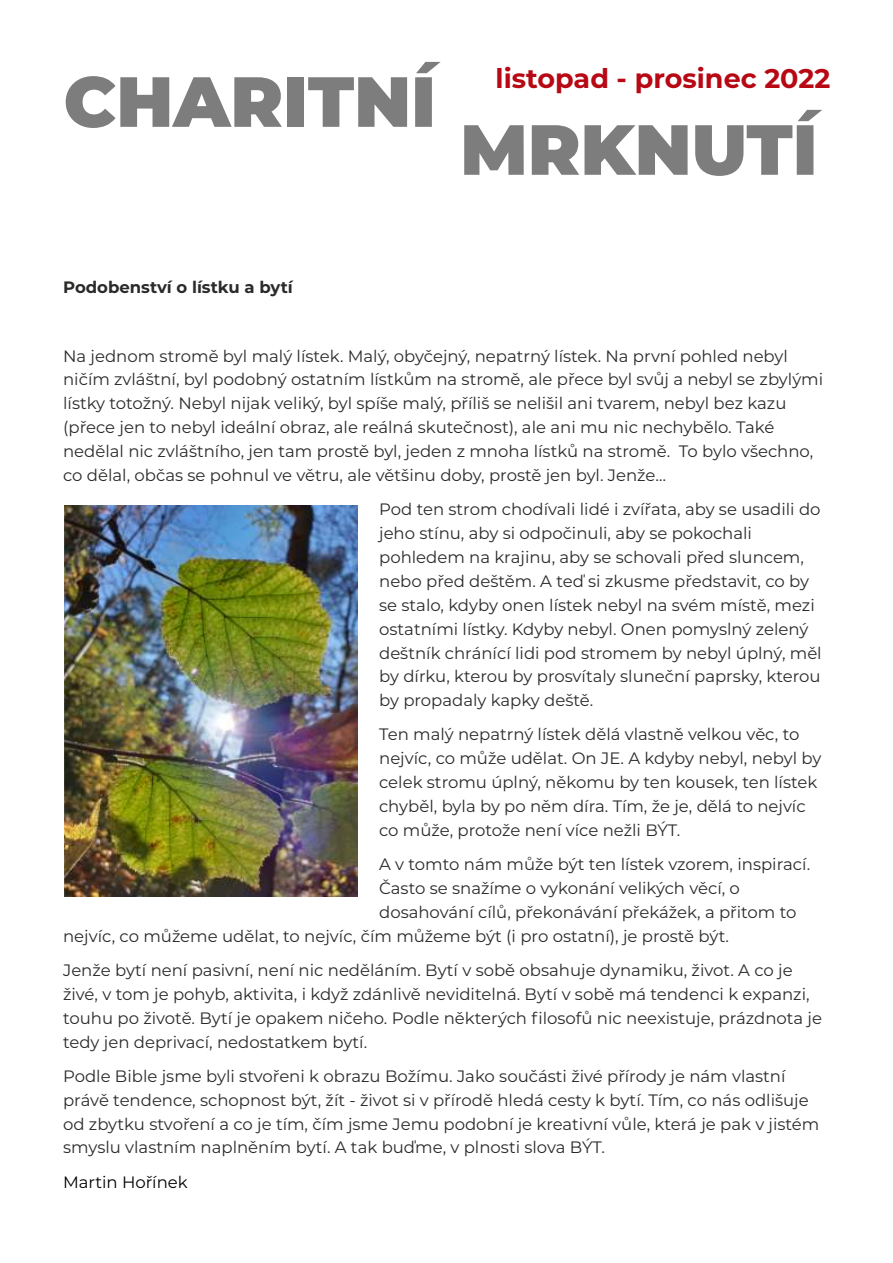
<style>
.page{position:relative;width:893px;height:1263px;background:#fff}
.page>*{position:absolute;margin:0;border:0;box-sizing:border-box;transform-origin:0 0}
.t1{font:900 70.8px "Montserrat";color:#7d7d7d}
.t2{font:700 27px "Montserrat";color:#b70814}
.t3{font:16.5px/23.9px "Montserrat";color:#2b2a29}
.t4{font:700 16.5px "Montserrat";color:#2b2a29}
.t5{font:16.5px "Montserrat";color:#000}
</style>
<div class="page">
<img style="left:64px;top:505px;width:294px;height:391px">
<h1 class="t1" style="left:64px;top:58px;width:374px">CHARITNÍ</h1>
<h2 class="t2" style="left:496px;top:61px;width:336px">listopad - prosinec 2022</h2>
<h1 class="t1" style="left:460px;top:106px;width:359px">MRKNUTÍ</h1>
<p class="t4" style="left:63px;top:277px;width:231px">Podobenství o lístku a bytí</p>
<p class="t3" style="left:63px;top:344px;width:762px">Na jednom stromě byl malý lístek. Malý, obyčejný, nepatrný lístek. Na první pohled nebyl ničím zvláštní, byl podobný ostatním lístkům na stromě, ale přece byl svůj a nebyl se zbylými lístky totožný. Nebyl nijak veliký, byl spíše malý, příliš se nelišil ani tvarem, nebyl bez kazu (přece jen to nebyl ideální obraz, ale reálná skutečnost), ale ani mu nic nechybělo. Také nedělal nic zvláštního, jen tam prostě byl, jeden z mnoha lístků na stromě. To bylo všechno, co dělal, občas se pohnul ve větru, ale většinu doby, prostě jen byl. Jenže…</p>
<p class="t3" style="left:379px;top:497px;width:444px">Pod ten strom chodívali lidé i zvířata, aby se usadili do jeho stínu, aby si odpočinuli, aby se pokochali pohledem na krajinu, aby se schovali před sluncem, nebo před deštěm. A teď si zkusme představit, co by se stalo, kdyby onen lístek nebyl na svém místě, mezi ostatními lístky. Kdyby nebyl. Onen pomyslný zelený deštník chránící lidi pod stromem by nebyl úplný, měl by dírku, kterou by prosvítaly sluneční paprsky, kterou by propadaly kapky deště.</p>
<p class="t3" style="left:379px;top:723px;width:444px">Ten malý nepatrný lístek dělá vlastně velkou věc, to nejvíc, co může udělat. On JE. A kdyby nebyl, nebyl by celek stromu úplný, někomu by ten kousek, ten lístek chyběl, byla by po něm díra. Tím, že je, dělá to nejvíc co může, protože není více nežli BÝT.</p>
<p class="t3" style="left:379px;top:852px;width:432px">A v tomto nám může být ten lístek vzorem, inspirací.</p>
<p class="t3" style="left:379px;top:876px;width:362px">Často se snažíme o vykonání velikých věcí, o</p>
<p class="t3" style="left:379px;top:900px;width:419px">dosahování cílů, překonávání překážek, a přitom to</p>
<p class="t3" style="left:63px;top:924px;width:667px">nejvíc, co můžeme udělat, to nejvíc, čím můžeme být (i pro ostatní), je prostě být.</p>
<p class="t3" style="left:63px;top:958px;width:760px">Jenže bytí není pasivní, není nic neděláním. Bytí v sobě obsahuje dynamiku, život. A co je živé, v tom je pohyb, aktivita, i když zdánlivě neviditelná. Bytí v sobě má tendenci k expanzi, touhu po životě. Bytí je opakem ničeho. Podle některých filosofů nic neexistuje, prázdnota je tedy jen deprivací, nedostatkem bytí.</p>
<p class="t3" style="left:63px;top:1064px;width:758px">Podle Bible jsme byli stvořeni k obrazu Božímu. Jako součásti živé přírody je nám vlastní právě tendence, schopnost být, žít - život si v přírodě hledá cesty k bytí. Tím, co nás odlišuje od zbytku stvoření a co je tím, čím jsme Jemu podobní je kreativní vůle, která je pak v jistém smyslu vlastním naplněním bytí. A tak buďme, v plnosti slova BÝT.</p>
<p class="t5" style="left:63px;top:1171px;width:126px">Martin Hořínek</p>
</div>
